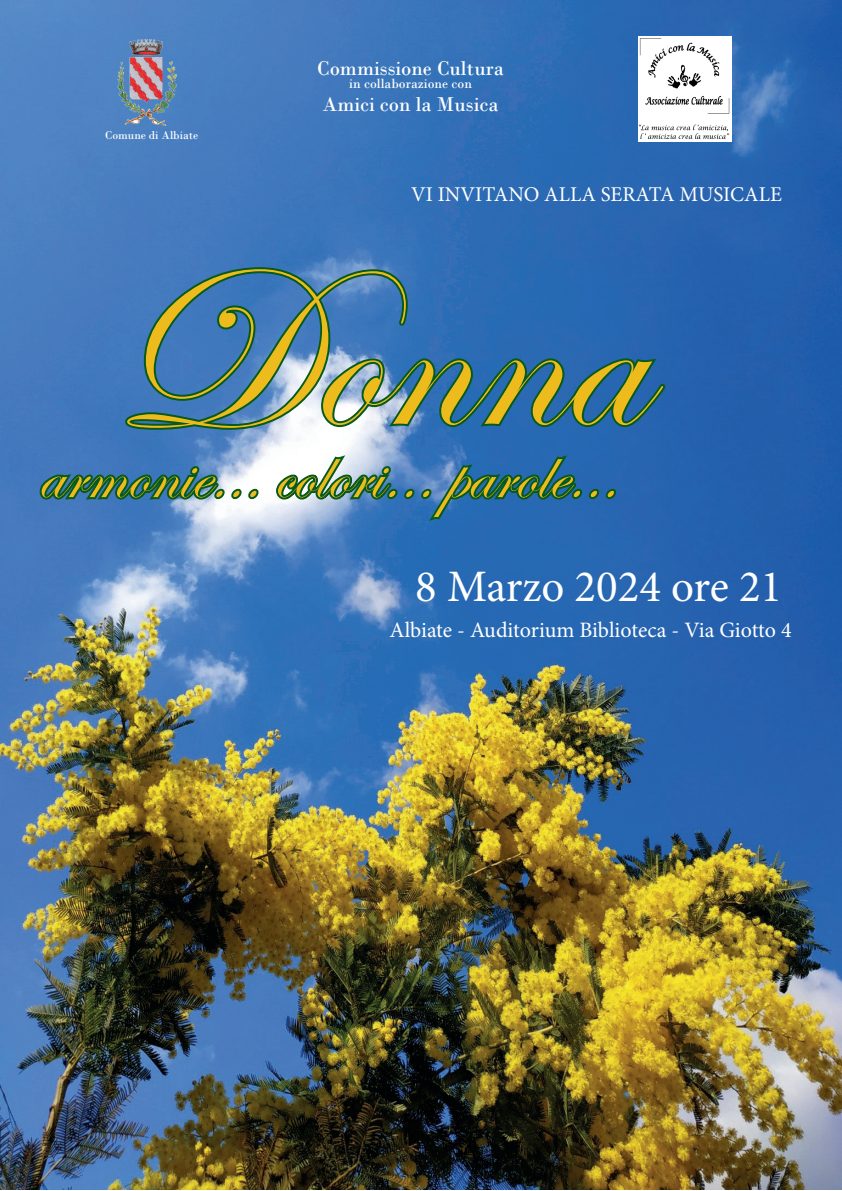
<style>
.page{position:relative;width:842px;height:1191px;background:#fff}
.page>*{position:absolute;margin:0;border:0;box-sizing:border-box;transform-origin:0 0}
.t1{font:234px "Edwardian Script ITC";color:#eebb1d}
.t2{font:76px "Edwardian Script ITC";color:#eebb1d}
.t3{font:45px "Minion Pro";color:#fff}
.t4{font:22px "Minion Pro";letter-spacing:-.005em;color:#fff}
.t5{font:21px "Bodoni";color:#fff}
.t6{font:21px "Minion Pro";color:#fff}
.t7{font:14px "Bodoni";color:#fff}
.t8{font:12px "Bodoni";color:#fff}
</style>
<div class="page">
<img style="left:0;top:0;width:842px;height:1189px">
<img style="left:110px;top:36px;width:73px;height:94px">
<img style="left:638px;top:36px;width:94px;height:106px">
<svg style="left:123px;top:265px;width:287px;height:167px;background:#3874a0"></svg>
<svg style="left:38px;top:443px;width:224px;height:191px;background:#6390ba"></svg>
<svg style="left:273px;top:352px;width:394px;height:205px;background:#457ea5"></svg>
<p class="t5" style="left:317px;top:56px;width:188px">Commissione Cultura</p>
<p class="t7" style="left:349px;top:75px;width:124px">in collaborazione con</p>
<p class="t8" style="left:105px;top:128px;width:95px">Comune di Albiate</p>
<p class="t5" style="left:322px;top:91px;width:178px">Amici con la Musica</p>
<p class="t6" style="left:411px;top:180px;width:372px">VI INVITANO ALLA SERATA MUSICALE</p>
<h1 class="t1" style="left:112px;top:223px;width:531px">Donna</h1>
<h2 class="t2" style="left:38px;top:432px;width:582px">armonie... colori... parole...</h2>
<h3 class="t3" style="left:415px;top:556px;width:368px">8 Marzo 2024 ore 21</h3>
<p class="t4" style="left:389px;top:615px;width:404px">Albiate - Auditorium Biblioteca - Via Giotto 4</p>
</div>
